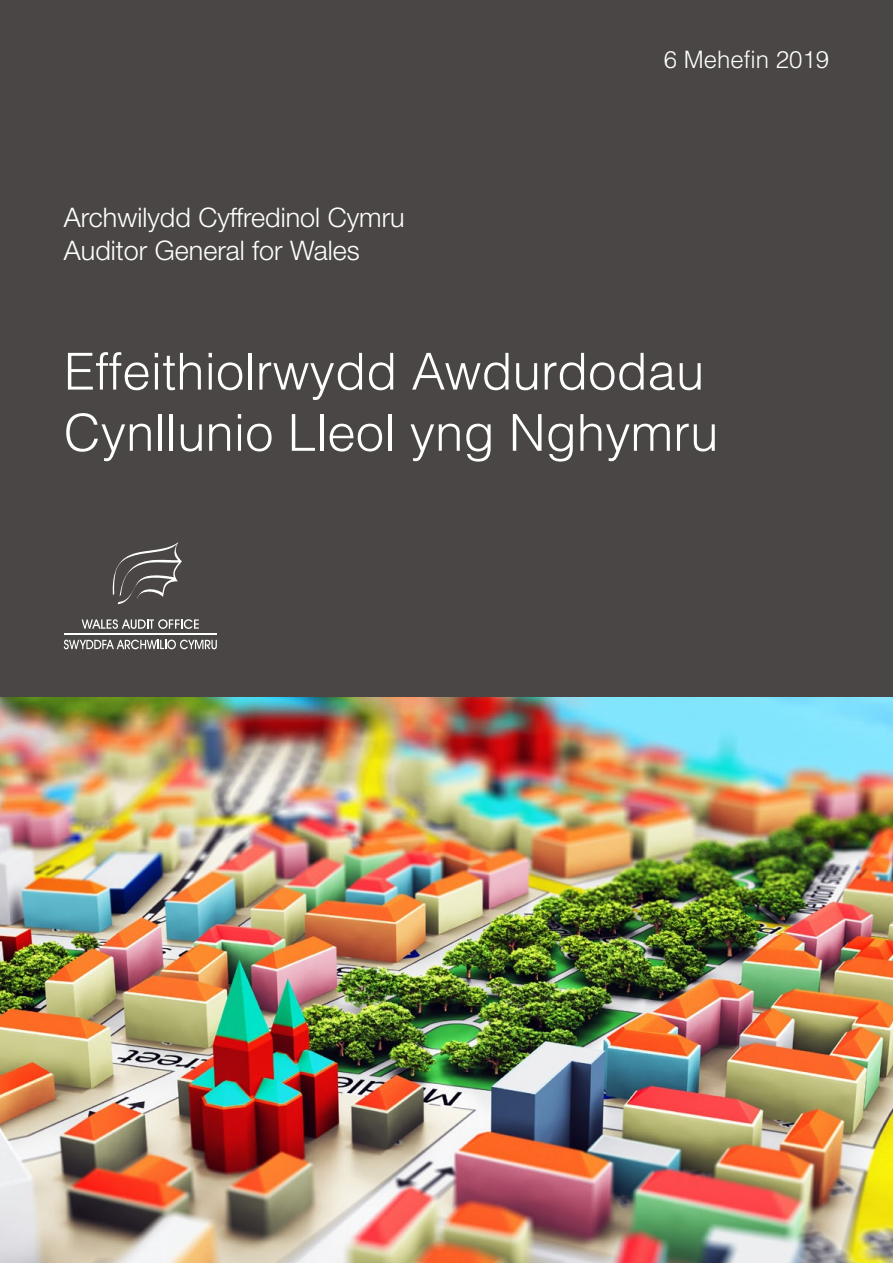
<style>
.page{position:relative;width:893px;height:1263px;background:#fff}
.page>*{position:absolute;margin:0;border:0;box-sizing:border-box;transform-origin:0 0}
.Cover_heading{font:300 51px/61.2px "Helvetica LT Std";color:#fff}
.t1{font:300 27px/32.4px "Helvetica Neue LT Std";color:#fff}
.t2{font:300 24px "Helvetica LT Std";color:#fff}
</style>
<div class="page">
<div style="left:0;top:0;width:893px;height:697px;background:#4a4645"></div>
<svg style="left:112px;top:542px;width:70px;height:62px"></svg>
<svg style="left:82px;top:619px;width:117px;height:10px"></svg>
<svg style="left:64px;top:640px;width:153px;height:9px"></svg>
<hr style="left:64px;top:634px;width:153px;height:1px;background:#fff">
<img style="left:0;top:697px;width:893px;height:566px">
<p class="t1" style="left:64px;top:201px;width:342px">Archwilydd Cyffredinol Cymru<br>Auditor General for Wales</p>
<p class="t2" style="left:664px;top:45px;width:167px">6 Mehefin 2019</p>
<h1 class="Cover_heading" style="left:64px;top:340px;width:656px">Effeithiolrwydd Awdurdodau<br>Cynllunio Lleol yng Nghymru</h1>
</div>
